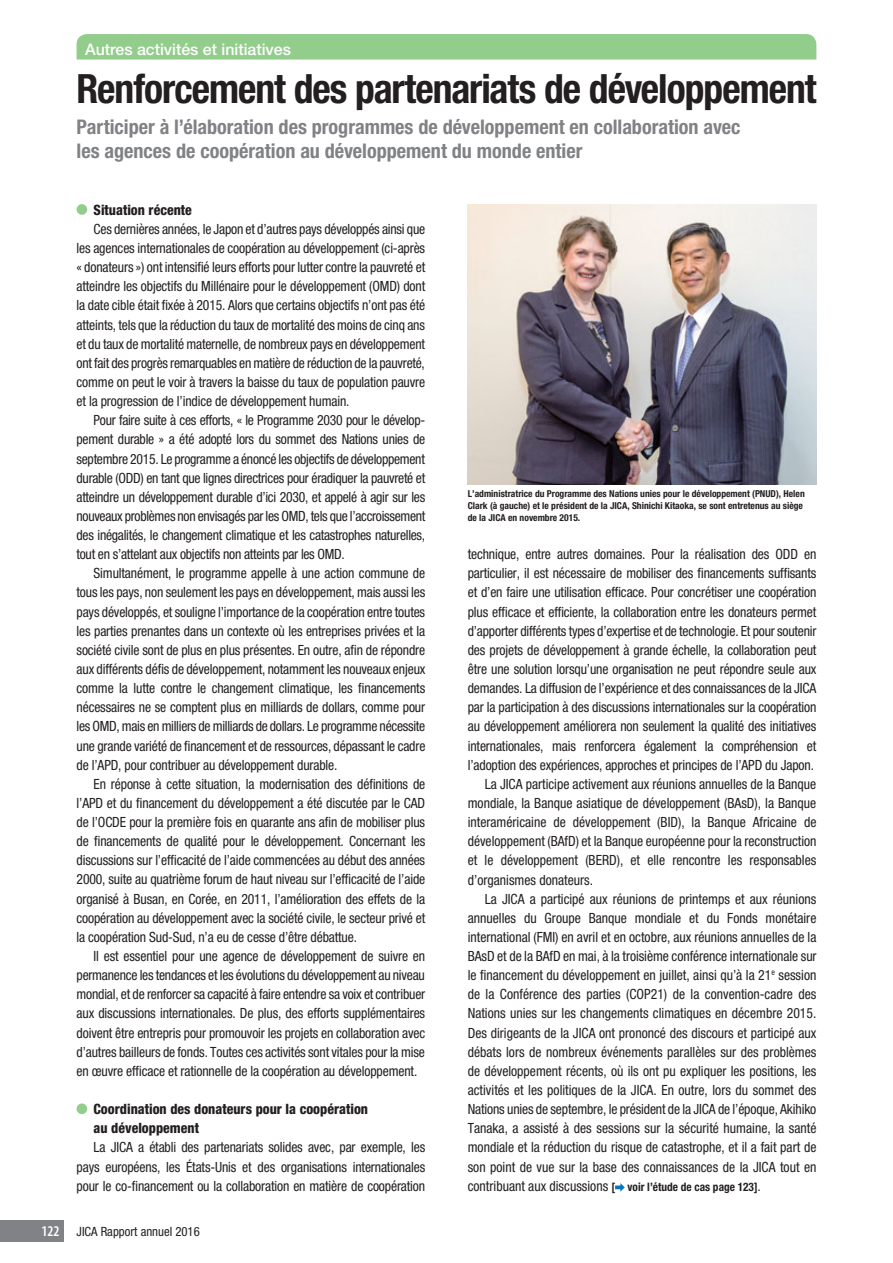
<style>
.page{position:relative;width:893px;height:1263px;background:#fff}
.page>*{position:absolute;margin:0;border:0;box-sizing:border-box;transform-origin:0 0}
.t1{font:700 condensed 40.35px "Helvetica Neue";letter-spacing:-.025em;color:#231f20}
.t2{font:700 condensed 20.25px/23.4px "Helvetica Neue";color:#808285}
.t3{font:500 15.9px "Helvetica Neue";color:#fff}
.t4{font:800 condensed 14.25px/19.2px "Helvetica Neue";color:#231f20}
.t5{font:condensed 14.1px/19.2px "Helvetica Neue";letter-spacing:-.01em;color:#231f20;text-align:justify}
.t6{font:condensed 12.75px "Helvetica Neue";color:#231f20}
.t7{font:700 condensed 9.6px/11.7px "Helvetica Neue";color:#231f20}
.s1{font-family:"Myriad Pro";font-weight:600;font-size:14.85px;color:#fff}
.s2{font-weight:700;font-size:11.7px}
</style>
<div class="page">
<div style="left:77px;top:34px;width:739px;height:26px;background:#92cd8b"></div>
<div style="left:77px;top:204px;width:10px;height:11px;background:#92cd8b;border-radius:50%"></div>
<div style="left:77px;top:1103px;width:10px;height:11px;background:#92cd8b;border-radius:50%"></div>
<svg style="left:615px;top:1183px;width:10px;height:9px"></svg>
<img style="left:468px;top:204px;width:348px;height:281px">
<div style="left:0;top:1220px;width:64px;height:22px;background:#808285"></div>
<p class="t3" style="left:85px;top:43px;width:207px">Autres activités et initiatives</p>
<h1 class="t1" style="left:77px;top:74px;width:742px">Renforcement des partenariats de développement</h1>
<h2 class="t2" style="left:77px;top:117px;width:665px">Participer à l’élaboration des programmes de développement en collaboration avec les agences de coopération au développement du monde entier</h2>
<p class="t4" style="left:94px;top:201px;width:100px">Situation récente</p>
<p class="t5" style="left:77px;top:221px;width:350px;text-indent:17px">Ces dernières années, le Japon et d’autres pays développés ainsi que les agences internationales de coopération au développement (ci-après « donateurs ») ont intensifié leurs efforts pour lutter contre la pauvreté et atteindre les objectifs du Millénaire pour le développement (OMD) dont la date cible était fixée à 2015. Alors que certains objectifs n’ont pas été atteints, tels que la réduction du taux de mortalité des moins de cinq ans et du taux de mortalité maternelle, de nombreux pays en développement ont fait des progrès remarquables en matière de réduction de la pauvreté, comme on peut le voir à travers la baisse du taux de population pauvre et la progression de l’indice de développement humain.</p>
<p class="t5" style="left:77px;top:412px;width:350px;text-indent:17px">Pour faire suite à ces efforts, « le Programme 2030 pour le dévelop&shy;pement durable » a été adopté lors du sommet des Nations unies de septembre 2015. Le programme a énoncé les objectifs de développement durable (ODD) en tant que lignes directrices pour éradiquer la pauvreté et atteindre un développement durable d’ici 2030, et appelé à agir sur les nouveaux problèmes non envisagés par les OMD, tels que l’accroissement des inégalités, le changement climatique et les catastrophes naturelles, tout en s’attelant aux objectifs non atteints par les OMD.</p>
<p class="t5" style="left:77px;top:565px;width:350px;text-indent:17px">Simultanément, le programme appelle à une action commune de tous les pays, non seulement les pays en développement, mais aussi les pays développés, et souligne l’importance de la coopération entre toutes les parties prenantes dans un contexte où les entreprises privées et la société civile sont de plus en plus présentes. En outre, afin de répondre aux différents défis de développement, notamment les nouveaux enjeux comme la lutte contre le changement climatique, les financements nécessaires ne se comptent plus en milliards de dollars, comme pour les OMD, mais en milliers de milliards de dollars. Le programme nécessite une grande variété de financement et de ressources, dépassant le cadre de l’APD, pour contribuer au développement durable.</p>
<p class="t5" style="left:77px;top:775px;width:350px;text-indent:17px">En réponse à cette situation, la modernisation des définitions de l’APD et du financement du développement a été discutée par le CAD de l’OCDE pour la première fois en quarante ans afin de mobiliser plus de financements de qualité pour le développement. Concernant les discussions sur l’efficacité de l’aide commencées au début des années 2000, suite au quatrième forum de haut niveau sur l’efficacité de l’aide organisé à Busan, en Corée, en 2011, l’amélioration des effets de la coopération au développement avec la société civile, le secteur privé et la coopération Sud-Sud, n’a eu de cesse d’être débattue.</p>
<p class="t5" style="left:77px;top:948px;width:350px;text-indent:17px">Il est essentiel pour une agence de développement de suivre en permanence les tendances et les évolutions du développement au niveau mondial, et de renforcer sa capacité à faire entendre sa voix et contribuer aux discussions internationales. De plus, des efforts supplémentaires doivent être entrepris pour promouvoir les projets en collaboration avec d’autres bailleurs de fonds. Toutes ces activités sont vitales pour la mise en œuvre efficace et rationnelle de la coopération au développement.</p>
<p class="t4" style="left:94px;top:1101px;width:276px">Coordination des donateurs pour la coopération au développement</p>
<p class="t5" style="left:77px;top:1139px;width:350px;text-indent:17px">La JICA a établi des partenariats solides avec, par exemple, les pays européens, les États-Unis et des organisations internationales pour le co-financement ou la collaboration en matière de coopération</p>
<p class="t6" style="left:41px;top:1226px;width:160px"><span class="s1">122</span> JICA Rapport annuel 2016</p>
<p class="t7" style="left:468px;top:489px;width:339px">L’administratrice du Programme des Nations unies pour le développement (PNUD), Helen<br>Clark (à gauche) et le président de la JICA, Shinichi Kitaoka, se sont entretenus au siège de la JICA en novembre 2015.</p>
<p class="t5" style="left:468px;top:546px;width:350px">technique, entre autres domaines. Pour la réalisation des ODD en</p>
<p class="t5" style="left:468px;top:565px;width:350px">particulier, il est nécessaire de mobiliser des financements suffisants</p>
<p class="t5" style="left:468px;top:584px;width:350px">et d’en faire une utilisation efficace. Pour concrétiser une coopération</p>
<p class="t5" style="left:468px;top:603px;width:350px">plus efficace et efficiente, la collaboration entre les donateurs permet</p>
<p class="t5" style="left:468px;top:622px;width:350px">d’apporter différents types d’expertise et de technologie. Et pour soutenir</p>
<p class="t5" style="left:468px;top:641px;width:350px">des projets de développement à grande échelle, la collaboration peut</p>
<p class="t5" style="left:468px;top:661px;width:350px">être une solution lorsqu’une organisation ne peut répondre seule aux</p>
<p class="t5" style="left:468px;top:680px;width:350px">demandes. La diffusion de l’expérience et des connaissances de la JICA</p>
<p class="t5" style="left:468px;top:699px;width:350px">par la participation à des discussions internationales sur la coopération</p>
<p class="t5" style="left:468px;top:718px;width:350px">au développement améliorera non seulement la qualité des initiatives</p>
<p class="t5" style="left:468px;top:737px;width:350px">internationales, mais renforcera également la compréhension et</p>
<p class="t5" style="left:468px;top:756px;width:348px">l’adoption des expériences, approches et principes de l’APD du Japon.</p>
<p class="t5" style="left:485px;top:775px;width:333px">La JICA participe activement aux réunions annuelles de la Banque</p>
<p class="t5" style="left:468px;top:795px;width:350px">mondiale, la Banque asiatique de développement (BAsD), la Banque</p>
<p class="t5" style="left:468px;top:814px;width:350px">interaméricaine de développement (BID), la Banque Africaine de</p>
<p class="t5" style="left:468px;top:833px;width:350px">développement (BAfD) et la Banque européenne pour la reconstruction</p>
<p class="t5" style="left:468px;top:852px;width:350px">et le développement (BERD), et elle rencontre les responsables</p>
<p class="t5" style="left:468px;top:871px;width:127px">d’organismes donateurs.</p>
<p class="t5" style="left:485px;top:890px;width:333px">La JICA a participé aux réunions de printemps et aux réunions</p>
<p class="t5" style="left:468px;top:909px;width:350px">annuelles du Groupe Banque mondiale et du Fonds monétaire</p>
<p class="t5" style="left:468px;top:928px;width:350px">international (FMI) en avril et en octobre, aux réunions annuelles de la</p>
<p class="t5" style="left:468px;top:948px;width:350px">BAsD et de la BAfD en mai, à la troisième conférence internationale sur</p>
<p class="t5" style="left:468px;top:967px;width:350px">le financement du développement en juillet, ainsi qu’à la 21<sup>e</sup> session</p>
<p class="t5" style="left:468px;top:986px;width:350px">de la Conférence des parties (COP21) de la convention-cadre des</p>
<p class="t5" style="left:468px;top:1005px;width:350px">Nations unies sur les changements climatiques en décembre 2015.</p>
<p class="t5" style="left:468px;top:1024px;width:350px">Des dirigeants de la JICA ont prononcé des discours et participé aux</p>
<p class="t5" style="left:468px;top:1043px;width:350px">débats lors de nombreux événements parallèles sur des problèmes</p>
<p class="t5" style="left:468px;top:1062px;width:350px">de développement récents, où ils ont pu expliquer les positions, les</p>
<p class="t5" style="left:468px;top:1082px;width:350px">activités et les politiques de la JICA. En outre, lors du sommet des</p>
<p class="t5" style="left:468px;top:1101px;width:350px">Nations unies de septembre, le président de la JICA de l’époque, Akihiko</p>
<p class="t5" style="left:468px;top:1120px;width:350px">Tanaka, a assisté à des sessions sur la sécurité humaine, la santé</p>
<p class="t5" style="left:468px;top:1139px;width:350px">mondiale et la réduction du risque de catastrophe, et il a fait part de</p>
<p class="t5" style="left:468px;top:1158px;width:350px">son point de vue sur la base des connaissances de la JICA tout en</p>
<p class="t5" style="left:468px;top:1177px;width:295px">contribuant aux discussions <span class="s2">[ voir l’étude de cas page 123]</span>.</p>
</div>
